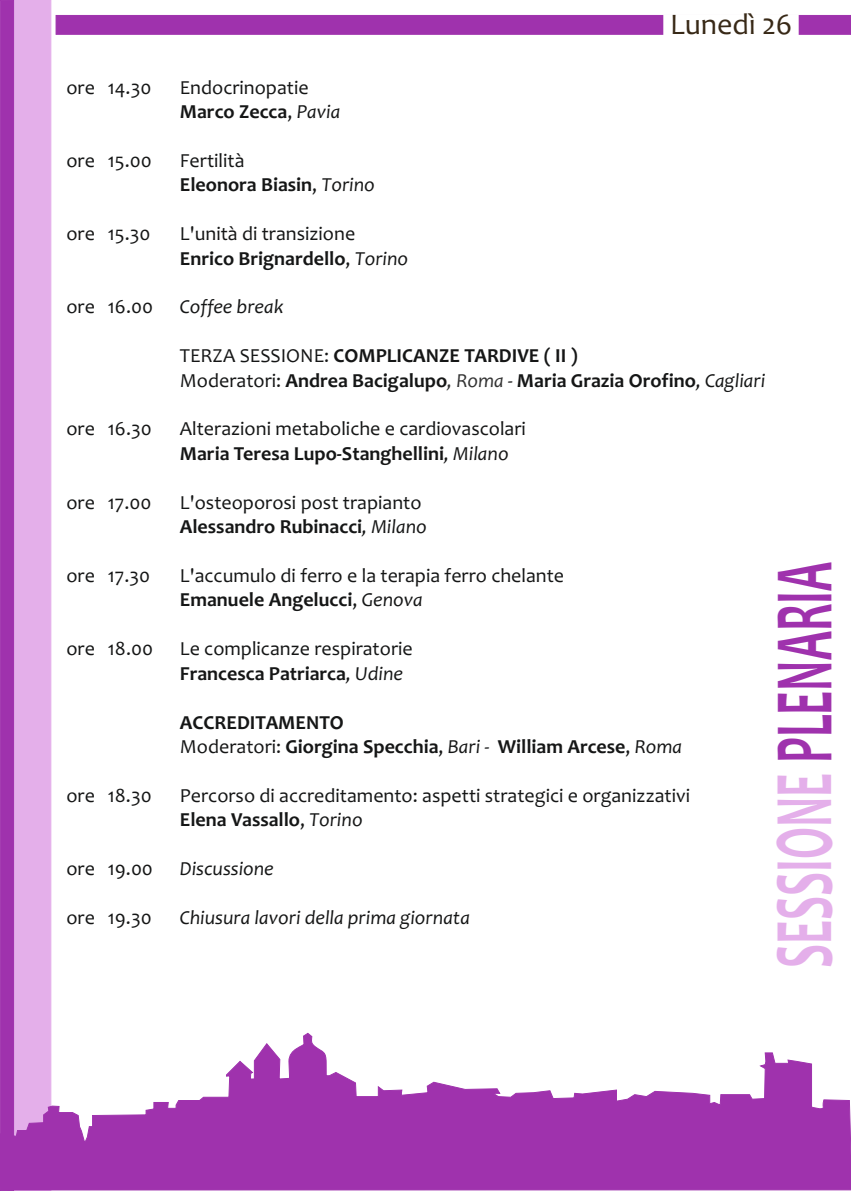
<style>
.page{position:relative;width:851px;height:1191px;background:#fff}
.page>*{position:absolute;margin:0;border:0;box-sizing:border-box;transform-origin:0 0}
.t1{font:700 84px "Candara";color:#e4afea;scale:.55 1}
.t2{font:30px "Candara";color:#382917}
.t3{font:20px/24.4px "Candara";color:#151616}
.t4{font:700 20px/24.4px "Candara";color:#151616}
.t5{font:italic 20px "Candara";color:#151616}
.s1{font-weight:700}
.s2{font-style:italic}
.s3{font-weight:400}
.s4{font-weight:400;font-style:italic}
.s5{font-weight:400;font-style:italic;color:#333}
.s6{color:#9f32ad}
</style>
<div class="page">
<div style="left:14px;top:0;width:37px;height:1191px;background:#e4afea"></div>
<svg style="left:0;top:0;width:14px;height:1191px;background:#9f33ad"></svg>
<svg style="left:56px;top:15px;width:794px;height:20px"></svg>
<svg style="left:0;top:1032px;width:850px;height:158px;fill:#9f32ad"></svg>
<h2 class="t2" style="left:670px;top:12px;width:124px">Lunedì 26</h2>
<p class="t3" style="left:66px;top:77px;width:86px">ore 14.30</p>
<p class="t3" style="left:180px;top:77px;width:162px">Endocrinopatie<br><span class="s1">Marco Zecca</span>, <span class="s2">Pavia</span></p>
<p class="t3" style="left:66px;top:150px;width:87px">ore 15.00</p>
<p class="t4" style="left:180px;top:150px;width:196px"><span class="s3">Fertilità<br></span>Eleonora Biasin<span class="s3">,</span> <span class="s4">Torino</span></p>
<p class="t3" style="left:66px;top:223px;width:86px">ore 15.30</p>
<p class="t3" style="left:180px;top:223px;width:230px">L'unità di transizione<br><span class="s1">Enrico Brignardello</span>, <span class="s2">Torino</span></p>
<p class="t3" style="left:66px;top:297px;width:88px">ore 16.00</p>
<p class="t5" style="left:180px;top:299px;width:105px">Coffee break</p>
<p class="t4" style="left:180px;top:345px;width:587px"><span class="s3">TERZA SESSIONE:</span> COMPLICANZE TARDIVE ( II )<br><span class="s3">Moderatori:</span> Andrea Bacigalupo<span class="s5">, Roma</span> <span class="s4">-</span> Maria Grazia Orofino<span class="s4">, Cagliari</span></p>
<p class="t3" style="left:66px;top:419px;width:87px">ore 16.30</p>
<p class="t3" style="left:180px;top:419px;width:347px">Alterazioni metaboliche e cardiovascolari<br><span class="s1">Maria Teresa Lupo-Stanghellini</span><span class="s2">, Milano</span></p>
<p class="t3" style="left:66px;top:492px;width:87px">ore 17.00</p>
<p class="t3" style="left:180px;top:492px;width:248px">L'osteoporosi post trapianto<br><span class="s1">Alessandro Rubinacci</span><span class="s2">, Milano</span></p>
<p class="t3" style="left:66px;top:565px;width:85px">ore 17.30</p>
<p class="t3" style="left:180px;top:565px;width:386px">L'accumulo di ferro e la terapia ferro chelante<br><span class="s1">Emanuele Angelucci</span>, <span class="s2">Genova</span></p>
<p class="t3" style="left:66px;top:638px;width:88px">ore 18.00</p>
<p class="t3" style="left:180px;top:638px;width:234px">Le complicanze respiratorie<br><span class="s1">Francesca Patriarca</span><span class="s2">, Udine</span></p>
<p class="t4" style="left:180px;top:712px;width:504px">ACCREDITAMENTO<br><span class="s3">Moderatori:</span> Giorgina Specchia<span class="s3">,</span> <span class="s4">Bari -</span> William Arcese<span class="s3">,</span> <span class="s4">Roma</span></p>
<p class="t3" style="left:66px;top:785px;width:87px">ore 18.30</p>
<p class="t3" style="left:180px;top:785px;width:511px">Percorso di accreditamento: aspetti strategici e organizzativi<br><span class="s1">Elena Vassallo</span>, <span class="s2">Torino</span></p>
<p class="t3" style="left:66px;top:858px;width:88px">ore 19.00</p>
<p class="t5" style="left:180px;top:860px;width:95px">Discussione</p>
<p class="t3" style="left:66px;top:907px;width:87px">ore 19.30</p>
<p class="t5" style="left:180px;top:909px;width:291px">Chiusura lavori della prima giornata</p>
<h1 class="t1" style="left:770px;top:967px;width:739px;rotate:-90deg">SESSIONE <span class="s6">PLENARIA</span></h1>
</div>
